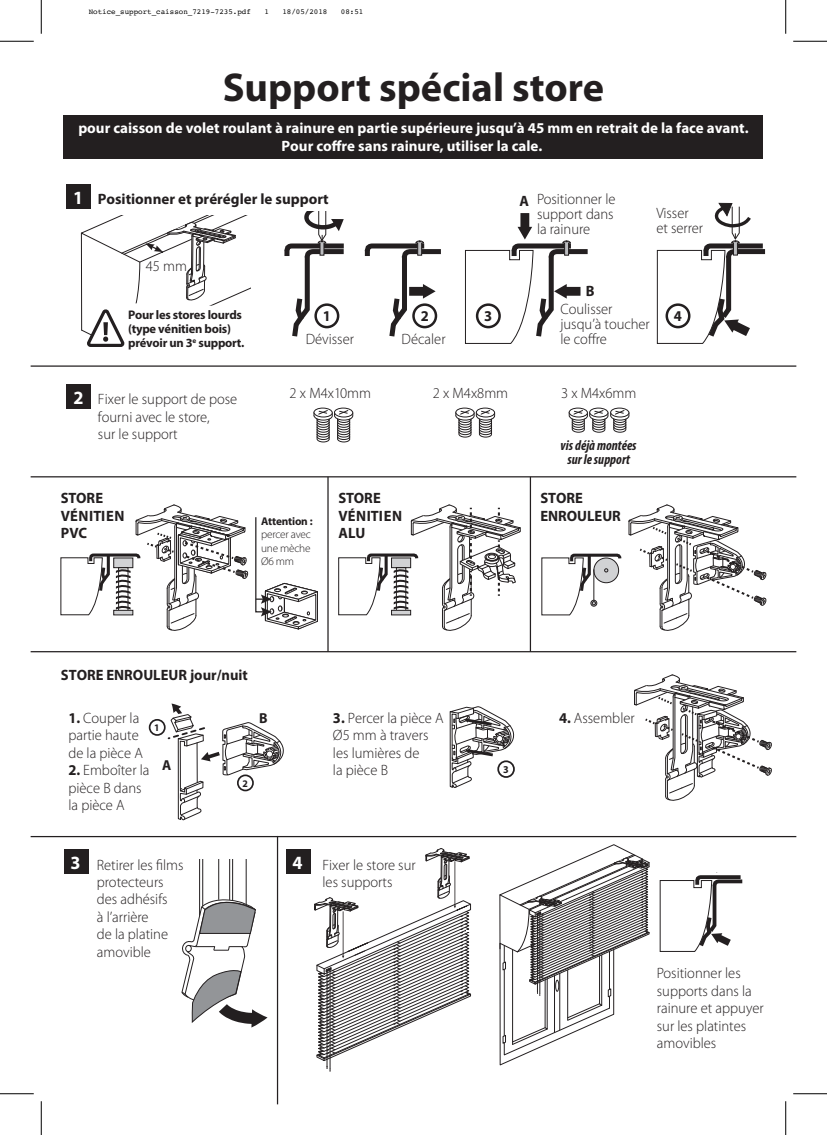
<style>
.page{position:relative;width:827px;height:1135px;background:#fff}
.page>*{position:absolute;margin:0;border:0;box-sizing:border-box;transform-origin:0 0}
.t1{font:700 40.38px "Myriad Pro";color:#231f20}
.t2{font:700 18.75px "Myriad Pro";color:#fff}
.t3{font:300 15px/17.5px "Myriad Pro";color:#231f20}
.t4{font:700 15px/18px "Myriad Pro";color:#fff;text-align:center}
.t5{font:700 15px/17.5px "Myriad Pro";color:#231f20}
.t6{font:700 14.5px "Myriad Pro";color:#231f20}
.t7{font:italic 700 condensed 14.12px/13.8px "Myriad Pro";color:#231f20;text-align:center}
.t8{font:700 12.5px/13.8px "Myriad Pro";letter-spacing:-.02em;color:#231f20}
.t9{font:300 11.25px/13.5px "Myriad Pro";letter-spacing:-.02em;color:#231f20;text-align:justify}
.t10{font:700 11.25px "Myriad Pro";letter-spacing:-.02em;color:#231f20}
.t11{font:700 10.5px "Myriad Pro";color:#231f20}
.t12{font:700 10.12px "Myriad Pro";color:#231f20}
.t13{font:7.5px "Courier";color:#000}
.s1{font-size:18.75px;color:#fff}
.s2{font-weight:700}
</style>
<div class="page">
<div style="left:63px;top:115px;width:699px;height:44px;background:#231f20"></div>
<svg style="left:465px;top:213px;width:123px;height:131px"></svg>
<svg style="left:656px;top:203px;width:110px;height:141px"></svg>
<div style="left:476px;top:303px;width:25px;height:25px;border:2px solid #231f20;border-radius:50%"></div>
<div style="left:665px;top:303px;width:25px;height:25px;border:2px solid #231f20;border-radius:50%"></div>
<hr style="left:31px;top:365px;width:765px;height:2px;background:#231f20">
<hr style="left:31px;top:476px;width:765px;height:1px;background:#231f20">
<hr style="left:530px;top:477px;width:1px;height:175px;background:#231f20">
<hr style="left:327px;top:477px;width:1px;height:175px;background:#231f20">
<hr style="left:31px;top:651px;width:765px;height:1px;background:#231f20">
<hr style="left:31px;top:836px;width:765px;height:1px;background:#231f20">
<hr style="left:277px;top:836px;width:1px;height:268px;background:#231f20">
<div style="left:67px;top:185px;width:24px;height:24px;background:#231f20"></div>
<div style="left:67px;top:385px;width:24px;height:24px;background:#231f20"></div>
<svg style="left:181px;top:860px;width:86px;height:167px"></svg>
<div style="left:65px;top:849px;width:24px;height:25px;background:#231f20"></div>
<div style="left:314px;top:408px;width:18px;height:9px;border:1px solid #231f20;border-radius:50%"></div>
<div style="left:334px;top:408px;width:19px;height:9px;border:1px solid #231f20;border-radius:50%"></div>
<svg style="left:314px;top:410px;width:39px;height:32px"></svg>
<div style="left:569px;top:408px;width:18px;height:9px;border:1px solid #231f20;border-radius:50%"></div>
<div style="left:589px;top:408px;width:19px;height:9px;border:1px solid #231f20;border-radius:50%"></div>
<div style="left:610px;top:408px;width:19px;height:9px;border:1px solid #231f20;border-radius:50%"></div>
<svg style="left:569px;top:410px;width:60px;height:22px"></svg>
<div style="left:455px;top:408px;width:19px;height:9px;border:1px solid #231f20;border-radius:50%"></div>
<div style="left:476px;top:408px;width:18px;height:9px;border:1px solid #231f20;border-radius:50%"></div>
<svg style="left:455px;top:410px;width:40px;height:27px"></svg>
<div style="left:287px;top:849px;width:24px;height:25px;background:#231f20"></div>
<svg style="left:284px;top:211px;width:60px;height:126px"></svg>
<div style="left:314px;top:303px;width:25px;height:25px;border:2px solid #231f20;border-radius:50%"></div>
<svg style="left:364px;top:241px;width:77px;height:96px"></svg>
<div style="left:412px;top:303px;width:25px;height:25px;border:2px solid #231f20;border-radius:50%"></div>
<svg style="left:80px;top:216px;width:171px;height:131px"></svg>
<div style="left:149px;top:719px;width:17px;height:17px;border:2px solid #231f20;border-radius:50%"></div>
<svg style="left:167px;top:703px;width:117px;height:117px"></svg>
<svg style="left:338px;top:505px;width:183px;height:126px"></svg>
<svg style="left:541px;top:505px;width:225px;height:126px"></svg>
<svg style="left:61px;top:505px;width:187px;height:126px"></svg>
<svg style="left:314px;top:675px;width:458px;height:396px"></svg>
<svg style="left:255px;top:517px;width:63px;height:112px"></svg>
<hr style="left:0;top:41px;width:34px;height:1px;background:#000">
<hr style="left:793px;top:41px;width:34px;height:1px;background:#000">
<hr style="left:0;top:1093px;width:34px;height:1px;background:#000">
<hr style="left:793px;top:1093px;width:34px;height:1px;background:#000">
<hr style="left:41px;top:0;width:1px;height:34px;background:#000">
<hr style="left:41px;top:1101px;width:1px;height:34px;background:#000">
<hr style="left:785px;top:0;width:1px;height:34px;background:#000">
<hr style="left:785px;top:1101px;width:1px;height:34px;background:#000">
<p class="t13" style="left:89px;top:9px;width:163px">Notice_support_caisson_7219-7235.pdf</p>
<p class="t13" style="left:264px;top:9px;width:6px">1</p>
<p class="t13" style="left:282px;top:9px;width:47px">18/05/2018</p>
<p class="t13" style="left:341px;top:9px;width:24px">08:51</p>
<h1 class="t1" style="left:223px;top:67px;width:383px">Support spécial store</h1>
<p class="t4" style="left:78px;top:119px;width:671px">pour caisson de volet roulant à rainure en partie supérieure jusqu’à 45 mm en retrait de la face avant.<br>Pour coffre sans rainure, utiliser la cale.</p>
<p class="t5" style="left:73px;top:190px;width:257px"><span class="s1">1</span> Positionner et prérégler le support</p>
<p class="t5" style="left:519px;top:193px;width:11px">A</p>
<p class="t3" style="left:537px;top:192px;width:80px;line-height:15px;text-align:justify">Positionner le support dans la rainure</p>
<p class="t3" style="left:656px;top:206px;width:48px;line-height:15px">Visser et serrer</p>
<p class="t3" style="left:146px;top:258px;width:43px">45 mm</p>
<p class="t5" style="left:585px;top:282px;width:10px">B</p>
<p class="t8" style="left:128px;top:309px;width:118px">Pour les stores lourds (type vénitien bois) prévoir un 3<sup>e</sup> support.</p>
<p class="t5" style="left:323px;top:308px;width:10px">1</p>
<p class="t3" style="left:306px;top:331px;width:50px">Dévisser</p>
<p class="t5" style="left:420px;top:308px;width:10px">2</p>
<p class="t3" style="left:401px;top:331px;width:45px">Décaler</p>
<p class="t5" style="left:484px;top:308px;width:10px">3</p>
<p class="t3" style="left:560px;top:303px;width:91px;line-height:15px">Coulisser jusqu’à toucher le coffre</p>
<p class="t5" style="left:674px;top:308px;width:10px">4</p>
<p class="t2" style="left:73px;top:389px;width:12px">2</p>
<p class="t3" style="left:98px;top:392px;width:141px">Fixer le support de pose fourni avec le store,<br>sur le support</p>
<p class="t3" style="left:290px;top:386px;width:83px">2 x M4x10mm</p>
<p class="t3" style="left:433px;top:386px;width:77px">2 x M4x8mm</p>
<p class="t3" style="left:561px;top:386px;width:77px">3 x M4x6mm</p>
<p class="t7" style="left:560px;top:440px;width:77px">vis déjà montées sur le support</p>
<p class="t5" style="left:61px;top:490px;width:65px">STORE<br>VÉNITIEN<br>PVC</p>
<p class="t5" style="left:540px;top:490px;width:82px">STORE<br>ENROULEUR</p>
<p class="t5" style="left:338px;top:490px;width:65px">STORE<br>VÉNITIEN<br>ALU</p>
<p class="t10" style="left:261px;top:515px;width:53px">Attention :</p>
<p class="t9" style="left:261px;top:529px;width:51px">percer avec une mèche Ø6 mm</p>
<p class="t5" style="left:61px;top:667px;width:188px">STORE ENROULEUR jour/nuit</p>
<p class="t3" style="left:68px;top:710px;width:76px"><span class="s2">1.</span> Couper la partie haute de la pièce A</p>
<p class="t3" style="left:68px;top:763px;width:83px"><span class="s2">2.</span> Emboîter la pièce B dans la pièce A</p>
<p class="t12" style="left:154px;top:723px;width:7px">1</p>
<p class="t6" style="left:162px;top:757px;width:11px">A</p>
<p class="t12" style="left:242px;top:778px;width:7px">2</p>
<p class="t6" style="left:259px;top:711px;width:10px">B</p>
<p class="t3" style="left:333px;top:710px;width:112px"><span class="s2">3.</span> Percer la pièce A<br>Ø5 mm à travers les lumières de<br>la pièce B</p>
<p class="t3" style="left:559px;top:710px;width:77px"><span class="s2">4.</span> Assembler</p>
<p class="t11" style="left:503px;top:764px;width:7px">3</p>
<p class="t2" style="left:71px;top:853px;width:12px">3</p>
<p class="t2" style="left:292px;top:853px;width:12px">4</p>
<p class="t3" style="left:97px;top:857px;width:88px">Retirer les films protecteurs des adhésifs<br>à l’arrière<br>de la platine amovible</p>
<p class="t3" style="left:322px;top:857px;width:95px">Fixer le store sur les supports</p>
<p class="t3" style="left:657px;top:966px;width:108px">Positionner les supports dans la rainure et appuyer sur les platintes amovibles</p>
</div>
